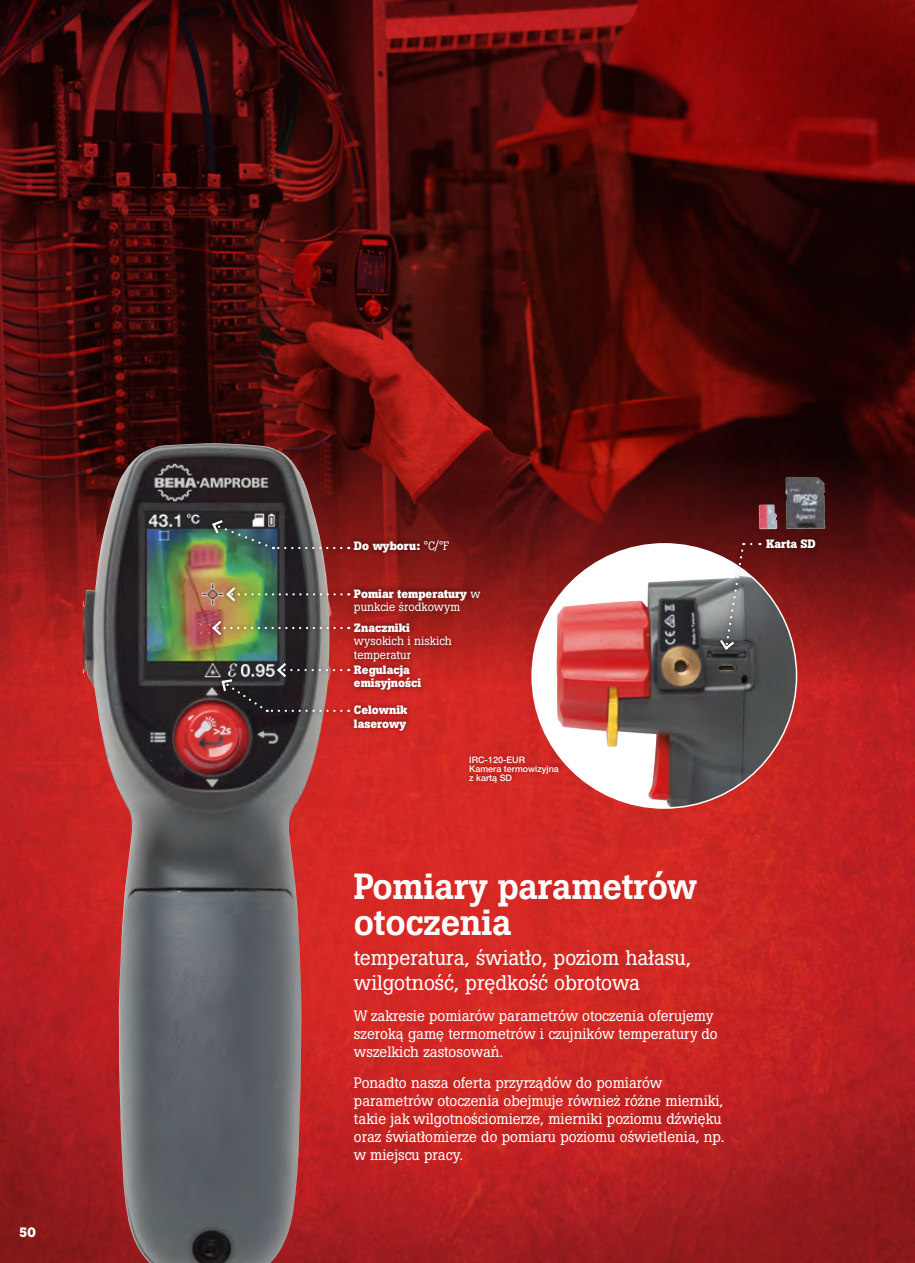
<style>
.page{position:relative;width:915px;height:1263px;background:#fff}
.page>*{position:absolute;margin:0;border:0;box-sizing:border-box;transform-origin:0 0}
.t1{font:500 36px/36px "Boton Pro";letter-spacing:-.01em;color:#fff}
.t2{font:21px/25.2px "Boton Pro";color:#fff}
.t3{font:15px/18px "Boton Pro";color:#fff}
.t4{font:700 13.5px "Boton Pro";color:#fff}
.t5{font:700 12px/13.5px "Boton Pro";color:#fff}
.t6{font:12px/13.5px "Boton Pro";color:#fff}
.t7{font:500 9px/9px "Helvetica Neue LT Pro";color:#fff}
.s1{font-weight:400}
</style>
<div class="page">
<img style="left:0;top:694px;width:914px;height:569px">
<img style="left:0;top:0;width:914px;height:694px">
<div style="left:532px;top:544px;width:264px;height:264px;background:#fff;border-radius:50%"></div>
<img style="left:556px;top:576px;width:240px;height:232px">
<img style="left:83px;top:443px;width:249px;height:820px">
<div style="left:465px;top:753px;width:97px;height:33px;background:#000;opacity:.3"></div>
<div style="left:349px;top:536px;width:105px;height:21px;background:#000;opacity:.51"></div>
<div style="left:349px;top:618px;width:107px;height:48px;background:#000;opacity:.51"></div>
<div style="left:349px;top:660px;width:76px;height:35px;background:#000;opacity:.51"></div>
<div style="left:349px;top:584px;width:135px;height:34px;background:#000;opacity:.51"></div>
<div style="left:221px;top:583px;width:133px;height:23px;background:#000;opacity:.51"></div>
<svg style="left:224px;top:585px;width:117px;height:19px;background:#6e6a4c"></svg>
<div style="left:207px;top:616px;width:147px;height:23px;background:#000;opacity:.51"></div>
<svg style="left:210px;top:618px;width:131px;height:19px;background:#76684e"></svg>
<div style="left:349px;top:701px;width:62px;height:34px;background:#000;opacity:.51"></div>
<div style="left:217px;top:675px;width:137px;height:42px;background:#000;opacity:.51"></div>
<div style="left:272px;top:658px;width:82px;height:23px;background:#000;opacity:.51"></div>
<svg style="left:220px;top:660px;width:121px;height:52px;background:#574142"></svg>
<div style="left:761px;top:534px;width:59px;height:19px;background:#000;opacity:.51"></div>
<div style="left:715px;top:538px;width:49px;height:116px;background:#000;opacity:.51"></div>
<svg style="left:717px;top:543px;width:34px;height:108px;background:#87797a"></svg>
<div style="left:207px;top:515px;width:147px;height:39px;background:#000;opacity:.51"></div>
<svg style="left:210px;top:518px;width:131px;height:31px;background:#55524e"></svg>
<img style="left:758px;top:477px;width:67px;height:52px">
<p class="t4" style="left:19px;top:1224px;width:18px">50</p>
<p class="t5" style="left:354px;top:539px;width:97px">Do wyboru: <span class="s1">°C/°F</span></p>
<p class="t5" style="left:354px;top:586px;width:128px">Pomiar temperatury <span class="s1">w punkcie środkowym</span></p>
<p class="t5" style="left:354px;top:621px;width:57px">Znaczniki</p>
<p class="t6" style="left:354px;top:634px;width:99px">wysokich i niskich temperatur</p>
<p class="t5" style="left:354px;top:663px;width:69px">Regulacja emisyjności</p>
<p class="t5" style="left:354px;top:703px;width:55px">Celownik laserowy</p>
<p class="t7" style="left:469px;top:755px;width:91px">IRC-120-EUR<br>Kamera termowizyjna z kartą SD</p>
<h1 class="t1" style="left:354px;top:869px;width:344px">Pomiary parametrów otoczenia</h1>
<h2 class="t2" style="left:354px;top:945px;width:338px">temperatura, światło, poziom hałasu, wilgotność, prędkość obrotowa</h2>
<p class="t3" style="left:354px;top:1007px;width:365px">W zakresie pomiarów parametrów otoczenia oferujemy szeroką gamę termometrów i czujników temperatury do wszelkich zastosowań.</p>
<p class="t3" style="left:354px;top:1073px;width:372px">Ponadto nasza oferta przyrządów do pomiarów parametrów otoczenia obejmuje również różne mierniki, takie jak wilgotnościomierze, mierniki poziomu dźwięku oraz światłomierze do pomiaru poziomu oświetlenia, np. w miejscu pracy.</p>
<p class="t5" style="left:766px;top:537px;width:51px">Karta SD</p>
</div>
